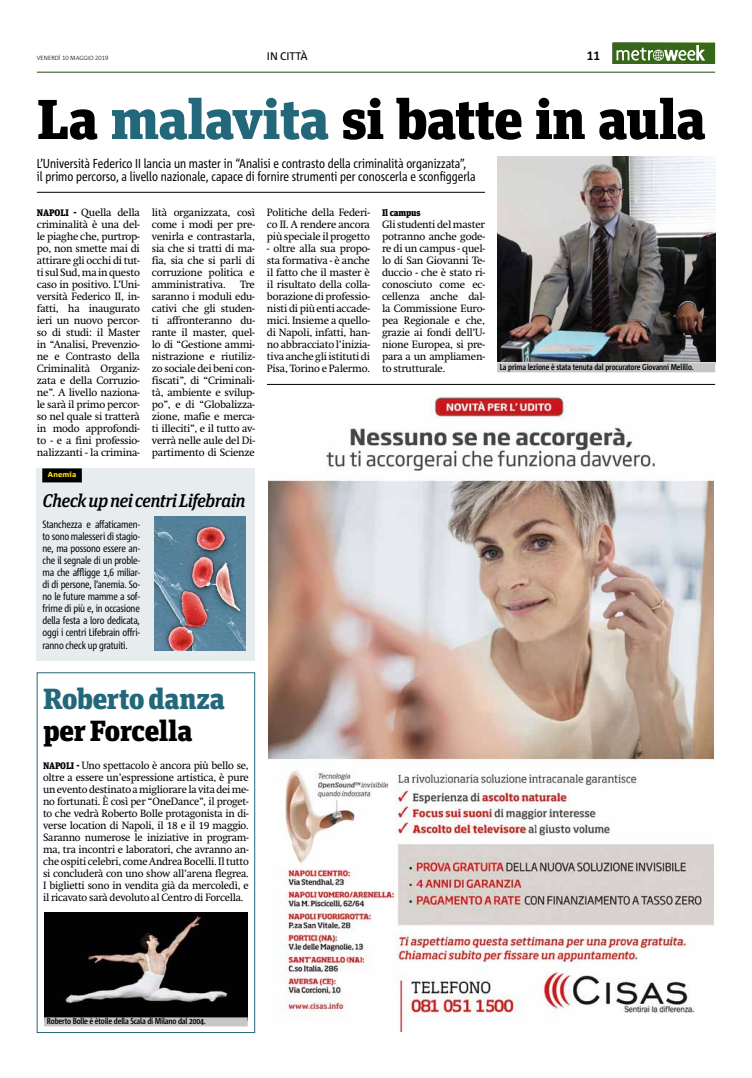
<style>
.page{position:relative;width:752px;height:1078px;background:#fff}
.page>*{position:absolute;margin:0;border:0;box-sizing:border-box;transform-origin:0 0}
.t1{font:900 56px "Unit Slab Pro";letter-spacing:-.02em;color:#000;scale:1.05 1}
.t2{font:900 29.1px "Unit Slab Pro";letter-spacing:-.01em;color:#23677b}
.t3{font:900 29.1px "Unit Slab Pro";letter-spacing:-.01em;color:#000}
.t4{font:italic 500 18.4px "Unit Slab Pro";letter-spacing:-.03em;color:#000}
.t5{font:13px/13px "Corpid Cd OT";color:#000}
.t6{font:700 12px "Corpid OT";color:#000}
.t7{font:11px "Corpid OT";letter-spacing:-.01em;color:#000}
.t8{font:10.5px/12px "Metro Swift";letter-spacing:-.02em;color:#000;text-align:justify}
.t9{font:10.5px/12px "Corpid Cd OT";letter-spacing:-.02em;color:#000;text-align:justify}
.t10{font:900 9.5px "Unit Slab Pro";letter-spacing:-.02em;color:#000}
.t11{font:700 8.5px "Corpid Cd OT";letter-spacing:-.015em;color:#000}
.t12{font:800 7.3px "Corpid OT";letter-spacing:.015em;color:#fd0}
.t13{font:300 6px "Corpid OT";letter-spacing:-.005em;color:#000}
.s1{color:#23677b}
.s2{font-family:"Unit Slab Pro";font-weight:900;font-size:9.5px}
</style>
<div class="page">
<hr style="left:37px;top:72px;width:677px;height:1px;background:#21480d">
<div style="left:612px;top:43px;width:102px;height:21px;background:#376719"></div>
<svg style="left:616px;top:45px;width:88px;height:16px"></svg>
<hr style="left:267px;top:384px;width:447px;height:1px;background:#000">
<img style="left:269px;top:396px;width:444px;height:635px">
<hr style="left:37px;top:192px;width:448px;height:1px;background:#000">
<img style="left:497px;top:156px;width:217px;height:205px">
<div style="left:37px;top:672px;width:218px;height:360px;border:1px solid #23677b"></div>
<img style="left:44px;top:912px;width:203px;height:105px">
<div style="left:497px;top:363px;width:217px;height:9px;background:#c6c6c6"></div>
<div style="left:44px;top:1017px;width:203px;height:9px;background:#c6c6c6"></div>
<div style="left:37px;top:468px;width:218px;height:192px;background:#e7ecee"></div>
<div style="left:42px;top:468px;width:40px;height:14px;background:#000"></div>
<img style="left:155px;top:516px;width:91px;height:134px">
<p class="t13" style="left:37px;top:54px;width:73px">VENERDÌ 10 MAGGIO 2019</p>
<p class="t7" style="left:267px;top:50px;width:42px">IN CITTÀ</p>
<p class="t6" style="left:586px;top:49px;width:15px">11</p>
<h1 class="t1" style="left:37px;top:77px;width:638px">La <span class="s1">malavita</span> si batte in aula</h1>
<p class="t5" style="left:37px;top:157px;width:440px">L’Università Federico II lancia un master in “Analisi e contrasto della criminalità organizzata”,<br>il primo percorso, a livello nazionale, capace di fornire strumenti per conoscerla e sconfiggerla</p>
<p class="t8" style="left:37px;top:207px;width:104px"><span class="s2">NAPOLI -</span> Quella della criminalità è una del&shy;le piaghe che, purtrop&shy;po, non smette mai di attirare gli occhi di tut&shy;ti sul Sud, ma in questo caso in positivo. L’Uni&shy;versità Federico II, in&shy;fatti, ha inaugurato ieri un nuovo percor&shy;so di studi: il Master in “Analisi, Prevenzio&shy;ne e Contrasto della Criminalità Organiz&shy;zata e della Corruzio&shy;ne”. A livello naziona&shy;le sarà il primo percor&shy;so nel quale si tratterà in modo approfondi&shy;to - e a fini professio&shy;nalizzanti - la crimina-</p>
<p class="t8" style="left:152px;top:207px;width:104px">lità organizzata, così come i modi per pre&shy;venirla e contrastarla, sia che si tratti di ma&shy;fia, sia che si parli di corruzione politica e amministrativa.</p>
<p class="t8" style="left:152px;top:279px;width:104px;text-indent:88px">Tre saranno i moduli edu&shy;cativi che gli studen&shy;ti affronteranno du&shy;rante il master, quel&shy;lo di “Gestione ammi&shy;nistrazione e riutiliz&shy;zo sociale dei beni con&shy;fiscati”, di “Criminali&shy;tà, ambiente e svilup&shy;po”, e di “Globalizza&shy;zione, mafie e merca&shy;ti illeciti”, e il tutto av&shy;verrà nelle aule del Di&shy;partimento di Scienze</p>
<p class="t12" style="left:48px;top:470px;width:30px">Anemia</p>
<h3 class="t4" style="left:43px;top:487px;width:205px">Check up nei centri Lifebrain</h3>
<p class="t9" style="left:43px;top:518px;width:99px">Stanchezza e affaticamen&shy;to sono malesseri di stagio&shy;ne, ma possono essere an&shy;che il segnale di un proble&shy;ma che affligge 1,6 miliar&shy;di di persone, l’anemia. So&shy;no le future mamme a sof&shy;frirne di più e, in occasione della festa a loro dedicata, oggi i centri Lifebrain offri&shy;ranno check up gratuiti.</p>
<p class="t8" style="left:267px;top:207px;width:104px">Politiche della Federi&shy;co II. A rendere ancora più speciale il progetto</p>
<p class="t8" style="left:267px;top:243px;width:104px">- oltre alla sua propo&shy;sta formativa - è anche il fatto che il master è il risultato della colla&shy;borazione di professio&shy;nisti di più enti accade&shy;mici. Insieme a quello&shy;di Napoli, infatti, han&shy;no abbracciato l’inizia&shy;tiva anche gli istituti di Pisa, Torino e Palermo.</p>
<p class="t10" style="left:382px;top:205px;width:40px">Il campus</p>
<p class="t8" style="left:382px;top:219px;width:104px">Gli studenti del master potranno anche gode&shy;re di un campus - quel&shy;lo di San Giovanni Te&shy;duccio - che è stato ri&shy;conosciuto come ec&shy;cellenza anche dal&shy;la Commissione Euro&shy;pea Regionale e che, grazie ai fondi dell’U&shy;nione Europea, si pre&shy;para a un ampliamen&shy;to strutturale.</p>
<h2 class="t2" style="left:43px;top:676px;width:183px">Roberto danza</h2>
<h2 class="t3" style="left:43px;top:708px;width:151px">per Forcella</h2>
<p class="t8" style="left:43px;top:759px;width:207px"><span class="s2">NAPOLI -</span> Uno spettacolo è ancora più bello se, oltre a essere un’espressione artistica, è pure un evento destinato a migliorare la vita dei me&shy;no fortunati. È così per “OneDance”, il proget&shy;to che vedrà Roberto Bolle protagonista in di&shy;verse location di Napoli, il 18 e il 19 maggio.<br>Saranno numerose le iniziative in program&shy;ma, tra incontri e laboratori, che avranno an&shy;che ospiti celebri, come Andrea Bocelli. Il tutto si concluderà con uno show all’arena flegrea.<br>I biglietti sono in vendita già da mercoledì, e il ricavato sarà devoluto al Centro di Forcella.</p>
<p class="t11" style="left:499px;top:362px;width:195px">La prima lezione è stata tenuta dal procuratore Giovanni Melillo.</p>
<p class="t11" style="left:47px;top:1016px;width:160px">Roberto Bolle è ètoile della Scala di Milano dal 2004.</p>
</div>
